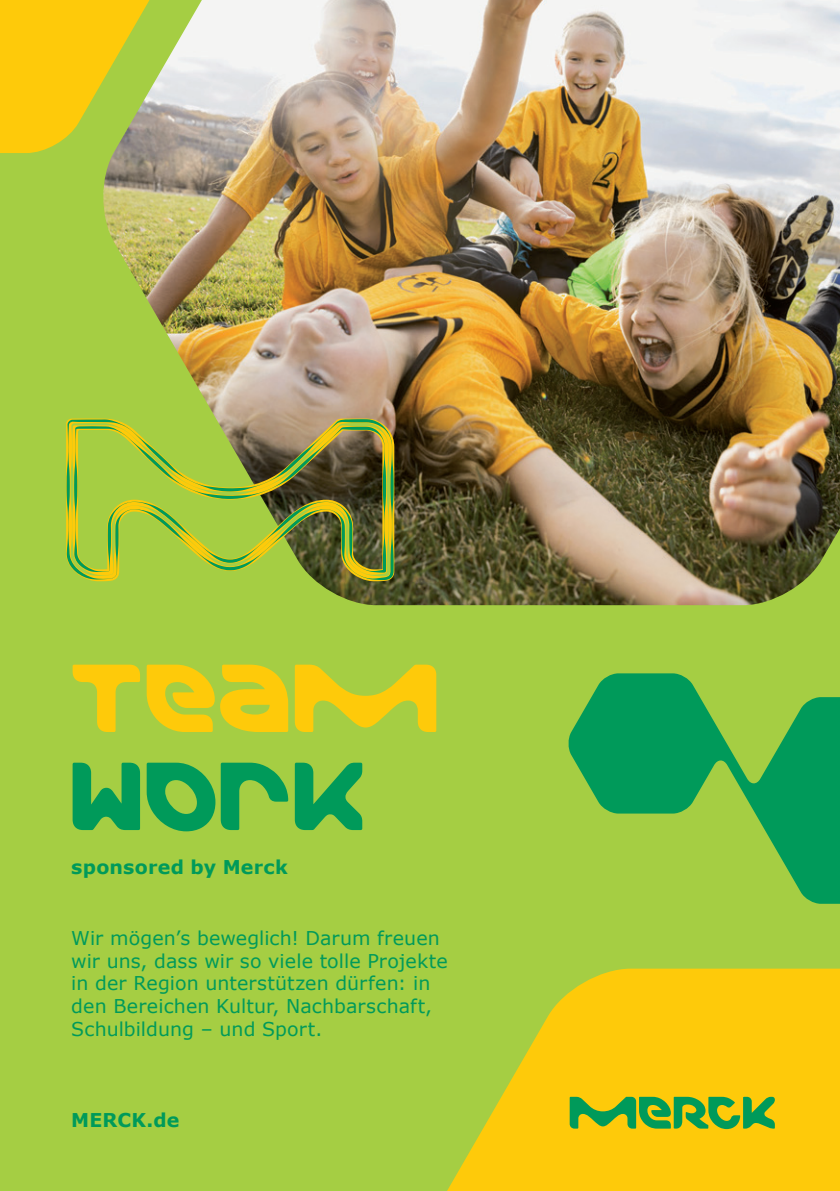
<style>
.page{position:relative;width:840px;height:1191px;background:#fff}
.page>*{position:absolute;margin:0;border:0;box-sizing:border-box;transform-origin:0 0}
.t1{font:98px "Merck";color:#feca0a}
.t2{font:98px "Merck";color:#009a5a}
.t3{font:19px/22.8px "Verdana";letter-spacing:.005em;color:#009a5a}
.t4{font:700 19px "Verdana";letter-spacing:.015em;color:#009a5a}
</style>
<div class="page">
<div style="left:0;top:0;width:839px;height:1191px;background:#a5ce43"></div>
<svg style="left:447px;top:968px;width:392px;height:223px;fill:#feca0a"></svg>
<img style="left:101px;top:0;width:738px;height:605px">
<svg style="left:67px;top:419px;width:326px;height:161px"></svg>
<svg style="left:70px;top:423px;width:320px;height:153px"></svg>
<svg style="left:568px;top:673px;width:271px;height:230px"></svg>
<svg style="left:569px;top:1096px;width:205px;height:33px;background:#6dae37"></svg>
<svg style="left:0;top:0;width:160px;height:153px"></svg>
<h1 class="t1" style="left:71px;top:640px;width:371px">TEAM</h1>
<h1 class="t2" style="left:71px;top:738px;width:297px">WORK</h1>
<p class="t4" style="left:71px;top:855px;width:218px">sponsored by Merck</p>
<p class="t3" style="left:71px;top:926px;width:378px">Wir mögen’s beweglich! Darum freuen wir uns, dass wir so viele tolle Projekte in der Region unterstützen dürfen: in den Bereichen Kultur, Nachbarschaft, Schulbildung – und Sport.</p>
<p class="t4" style="left:71px;top:1108px;width:110px">MERCK.de</p>
</div>
